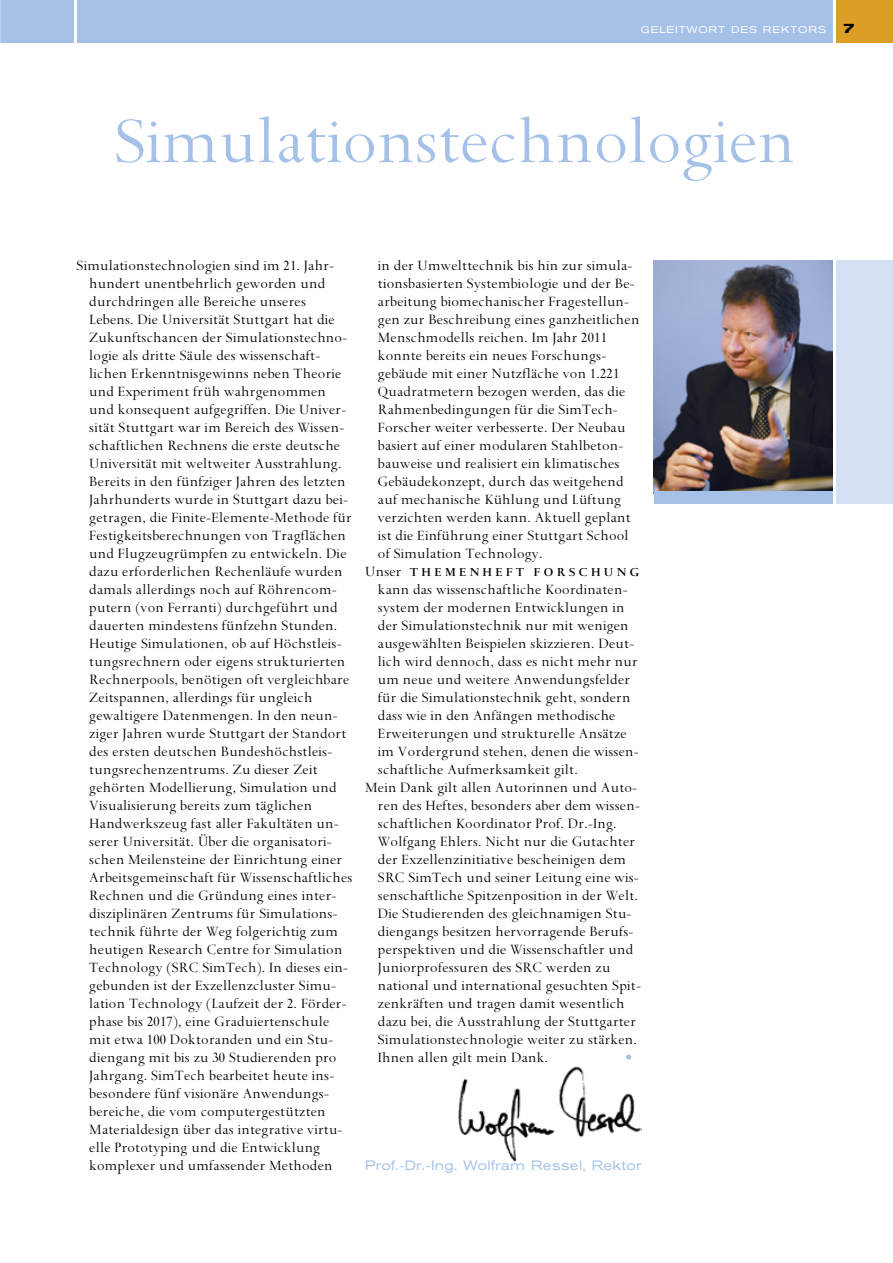
<style>
.page{position:relative;width:893px;height:1263px;background:#fff}
.page>*{position:absolute;margin:0;border:0;box-sizing:border-box;transform-origin:0 0}
.t1{font:72px "Spectrum";color:#a6c1e8}
.t2{font:21px "Spectrum";color:#a6c1e8}
.t3{font:15.75px/18px "Spectrum";letter-spacing:.015em;color:#000}
.t4{font:expanded 13.5px "Akzidenz Grotesk BE";letter-spacing:.025em;color:#a6c1e8;scale:.95 1}
.t5{font:600 13.5px "Spectrum";letter-spacing:.25em;color:#000}
.t6{font:700 expanded 13.5px "Akzidenz Grotesk BE";color:#000}
.t7{font:expanded 9.75px "Akzidenz Grotesk BE";letter-spacing:.095em;color:#fff}
.s1{font-weight:400;font-size:15.75px}
</style>
<div class="page">
<div style="left:836px;top:0;width:57px;height:43px;background:#db9e27"></div>
<div style="left:0;top:0;width:833px;height:43px;background:#a6c1e8"></div>
<hr style="left:74px;top:0;width:3px;height:43px;background:#fff">
<img style="left:654px;top:261px;width:179px;height:230px">
<div style="left:834px;top:261px;width:59px;height:243px;background:#d5e0f4"></div>
<div style="left:654px;top:491px;width:179px;height:13px;background:#a6c1e8"></div>
<img style="left:458px;top:1066px;width:183px;height:96px">
<hr style="left:833px;top:108px;width:3px;height:1155px;background:#fff">
<p class="t7" style="left:641px;top:24px;width:187px">GELEITWORT DES REKTORS</p>
<p class="t6" style="left:843px;top:20px;width:13px">7</p>
<p class="t1" style="left:114px;top:103px;width:683px">Simulationstechnologien</p>
<p class="t3" style="left:89px;top:257px;width:265px;text-indent:-13px">Simulationstechnologien sind im 21. Jahr&shy;hundert unentbehrlich geworden und durchdringen alle Bereiche unseres Lebens. Die Universität Stuttgart hat die Zukunftschancen der Simulationstechno&shy;logie als dritte Säule des wissenschaft&shy;lichen Erkenntnisgewinns neben Theorie und Experiment früh wahrgenommen und konsequent aufgegriffen. Die Univer&shy;sität Stuttgart war im Bereich des Wissen&shy;schaftlichen Rechnens die erste deutsche Universität mit weltweiter Ausstrahlung.<br>Bereits in den fünfziger Jahren des letzten Jahrhunderts wurde in Stuttgart dazu bei&shy;getragen, die Finite-Elemente-Methode für Festigkeitsberechnungen von Tragflächen und Flugzeugrümpfen zu entwickeln. Die dazu erforderlichen Rechenläufe wurden damals allerdings noch auf Röhrencom&shy;putern (von Ferranti) durchgeführt und dauerten mindestens fünfzehn Stunden.<br>Heutige Simulationen, ob auf Höchstleis&shy;tungsrechnern oder eigens strukturierten Rechnerpools, benötigen oft vergleichbare Zeitspannen, allerdings für ungleich gewaltigere Datenmengen. In den neun&shy;ziger Jahren wurde Stuttgart der Standort des ersten deutschen Bundeshöchstleis&shy;tungsrechenzentrums. Zu dieser Zeit gehörten Modellierung, Simulation und Visualisierung bereits zum täglichen Handwerkszeug fast aller Fakultäten un&shy;serer Universität. Über die organisatori&shy;schen Meilensteine der Einrichtung einer Arbeitsgemeinschaft für Wissenschaftliches Rechnen und die Gründung eines inter&shy;disziplinären Zentrums für Simulations&shy;technik führte der Weg folgerichtig zum heutigen Research Centre for Simulation Technology (SRC SimTech). In dieses ein&shy;gebunden ist der Exzellenzcluster Simu&shy;lation Technology (Laufzeit der 2. Förder&shy;phase bis 2017), eine Graduiertenschule mit etwa 100 Doktoranden und ein Stu&shy;diengang mit bis zu 30 Studierenden pro Jahrgang. SimTech bearbeitet heute ins&shy;besondere fünf visionäre Anwendungs&shy;bereiche, die vom computergestützten Materialdesign über das integrative virtu&shy;elle Prototyping und die Entwicklung komplexer und umfassender Methoden</p>
<p class="t3" style="left:378px;top:257px;width:263px">in der Umwelttechnik bis hin zur simula&shy;tionsbasierten Systembiologie und der Be&shy;arbeitung biomechanischer Fragestellun&shy;gen zur Beschreibung eines ganzheitlichen Menschmodells reichen. Im Jahr 2011 konnte bereits ein neues Forschungs&shy;gebäude mit einer Nutzfläche von 1.221<br>Quadratmetern bezogen werden, das die Rahmenbedingungen für die SimTech-Forscher weiter verbesserte. Der Neubau basiert auf einer modularen Stahlbeton&shy;bauweise und realisiert ein klimatisches Gebäudekonzept, durch das weitgehend auf mechanische Kühlung und Lüftung verzichten werden kann. Aktuell geplant ist die Einführung einer Stuttgart School of Simulation Technology.</p>
<p class="t5" style="left:365px;top:565px;width:276px"><span class="s1">Unser</span> THEMENHEFT FORSCHUNG</p>
<p class="t3" style="left:378px;top:581px;width:251px">kann das wissenschaftliche Koordinaten-</p>
<p class="t3" style="left:378px;top:599px;width:248px">system der modernen Entwicklungen in</p>
<p class="t3" style="left:378px;top:617px;width:252px">der Simulationstechnik nur mit wenigen</p>
<p class="t3" style="left:378px;top:635px;width:258px">ausgewählten Beispielen skizzieren. Deut-</p>
<p class="t3" style="left:378px;top:653px;width:261px">lich wird dennoch, dass es nicht mehr nur</p>
<p class="t3" style="left:378px;top:671px;width:254px">um neue und weitere Anwendungsfelder</p>
<p class="t3" style="left:378px;top:689px;width:254px">für die Simulationstechnik geht, sondern</p>
<p class="t3" style="left:378px;top:707px;width:239px">dass wie in den Anfängen methodische</p>
<p class="t3" style="left:378px;top:725px;width:250px">Erweiterungen und strukturelle Ansätze</p>
<p class="t3" style="left:378px;top:743px;width:262px">im Vordergrund stehen, denen die wissen-</p>
<p class="t3" style="left:378px;top:761px;width:201px">schaftliche Aufmerksamkeit gilt.</p>
<p class="t3" style="left:365px;top:779px;width:274px">Mein Dank gilt allen Autorinnen und Auto-</p>
<p class="t3" style="left:378px;top:797px;width:264px">ren des Heftes, besonders aber dem wissen-</p>
<p class="t3" style="left:378px;top:815px;width:240px">schaftlichen Koordinator Prof. Dr.-Ing.</p>
<p class="t3" style="left:378px;top:833px;width:259px">Wolfgang Ehlers. Nicht nur die Gutachter</p>
<p class="t3" style="left:378px;top:851px;width:250px">der Exzellenzinitiative bescheinigen dem</p>
<p class="t3" style="left:378px;top:869px;width:262px">SRC SimTech und seiner Leitung eine wis-</p>
<p class="t3" style="left:378px;top:887px;width:262px">senschaftliche Spitzenposition in der Welt.</p>
<p class="t3" style="left:378px;top:905px;width:255px">Die Studierenden des gleichnamigen Stu-</p>
<p class="t3" style="left:378px;top:923px;width:257px">diengangs besitzen hervorragende Berufs-</p>
<p class="t3" style="left:378px;top:941px;width:257px">perspektiven und die Wissenschaftler und</p>
<p class="t3" style="left:378px;top:959px;width:234px">Juniorprofessuren des SRC werden zu</p>
<p class="t3" style="left:378px;top:977px;width:264px">national und international gesuchten Spit-</p>
<p class="t3" style="left:378px;top:995px;width:248px">zenkräften und tragen damit wesentlich</p>
<p class="t3" style="left:378px;top:1013px;width:260px">dazu bei, die Ausstrahlung der Stuttgarter</p>
<p class="t3" style="left:378px;top:1031px;width:261px">Simulationstechnologie weiter zu stärken.</p>
<p class="t3" style="left:378px;top:1049px;width:172px">Ihnen allen gilt mein Dank.</p>
<p class="t2" style="left:625px;top:1046px;width:9px">•</p>
<p class="t4" style="left:365px;top:1157px;width:292px">Prof.-Dr.-Ing. Wolfram Ressel, Rektor</p>
</div>
